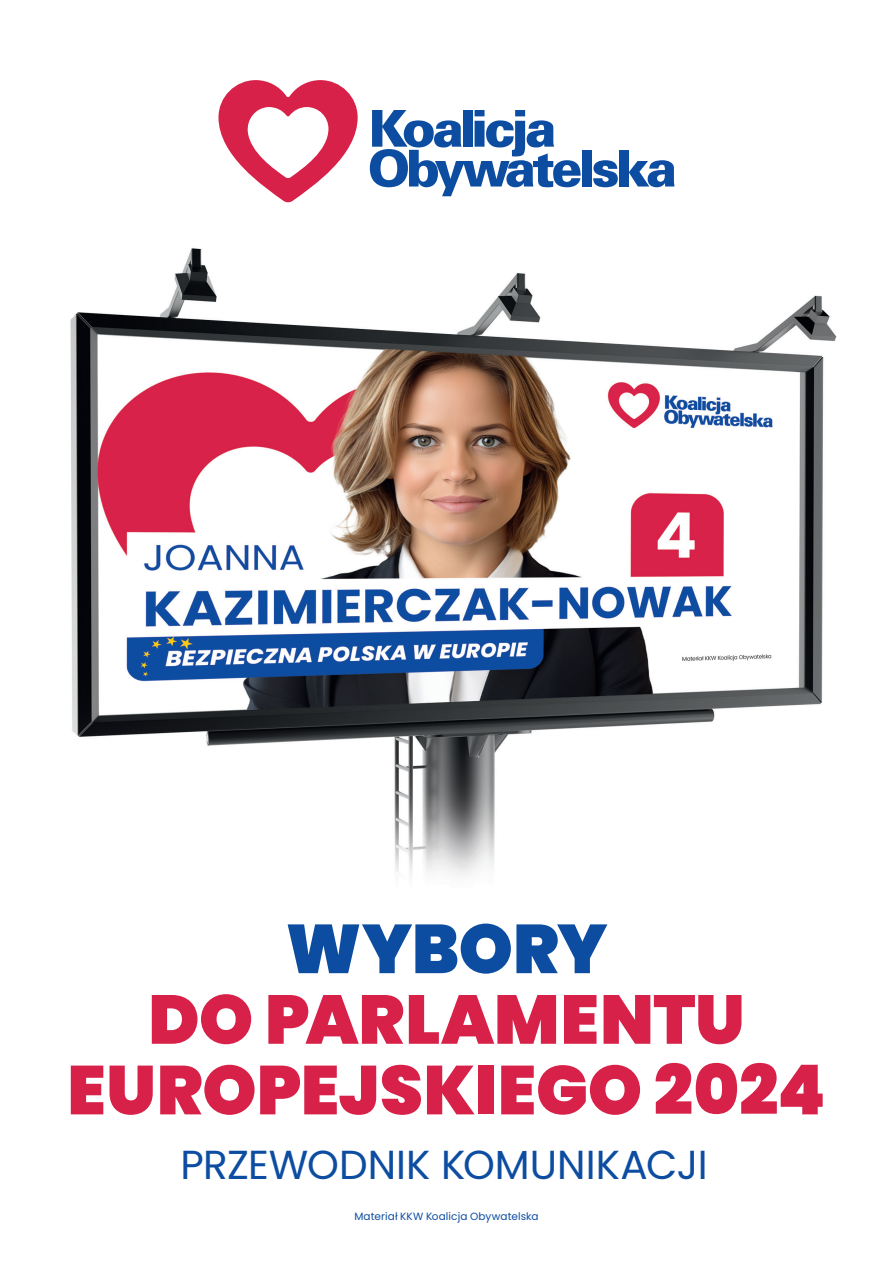
<style>
.page{position:relative;width:893px;height:1263px;background:#fff}
.page>*{position:absolute;margin:0;border:0;box-sizing:border-box;transform-origin:0 0}
.t1{font:900 68.85px/70.7px "Poppins";color:#d82149;text-align:center}
.t2{font:900 68.85px "Poppins";letter-spacing:-.005em;color:#0d4da1}
.t3{font:40.5px "Poppins";color:#0d4da1}
.t4{font:10.5px "Poppins";letter-spacing:.01em;color:#0d4da1}
</style>
<div class="page">
<img style="left:70px;top:165px;width:767px;height:710px">
<div style="left:582px;top:150px;width:10px;height:37px;background:#0d4da1"></div>
<svg style="left:593px;top:160px;width:25px;height:27px"></svg>
<div style="left:619px;top:150px;width:10px;height:37px;background:#0d4da1"></div>
<svg style="left:629px;top:160px;width:45px;height:27px"></svg>
<svg style="left:370px;top:110px;width:211px;height:86px"></svg>
<svg style="left:218px;top:80px;width:140px;height:122px"></svg>
<p class="t2" style="left:286px;top:909px;width:323px">WYBORY</p>
<p class="t1" style="left:67px;top:985px;width:760px">DO PARLAMENTU<br>EUROPEJSKIEGO 2024</p>
<p class="t3" style="left:180px;top:1142px;width:529px">PRZEWODNIK KOMUNIKACJI</p>
<p class="t4" style="left:354px;top:1211px;width:186px">Materiał KKW Koalicja Obywatelska</p>
</div>
